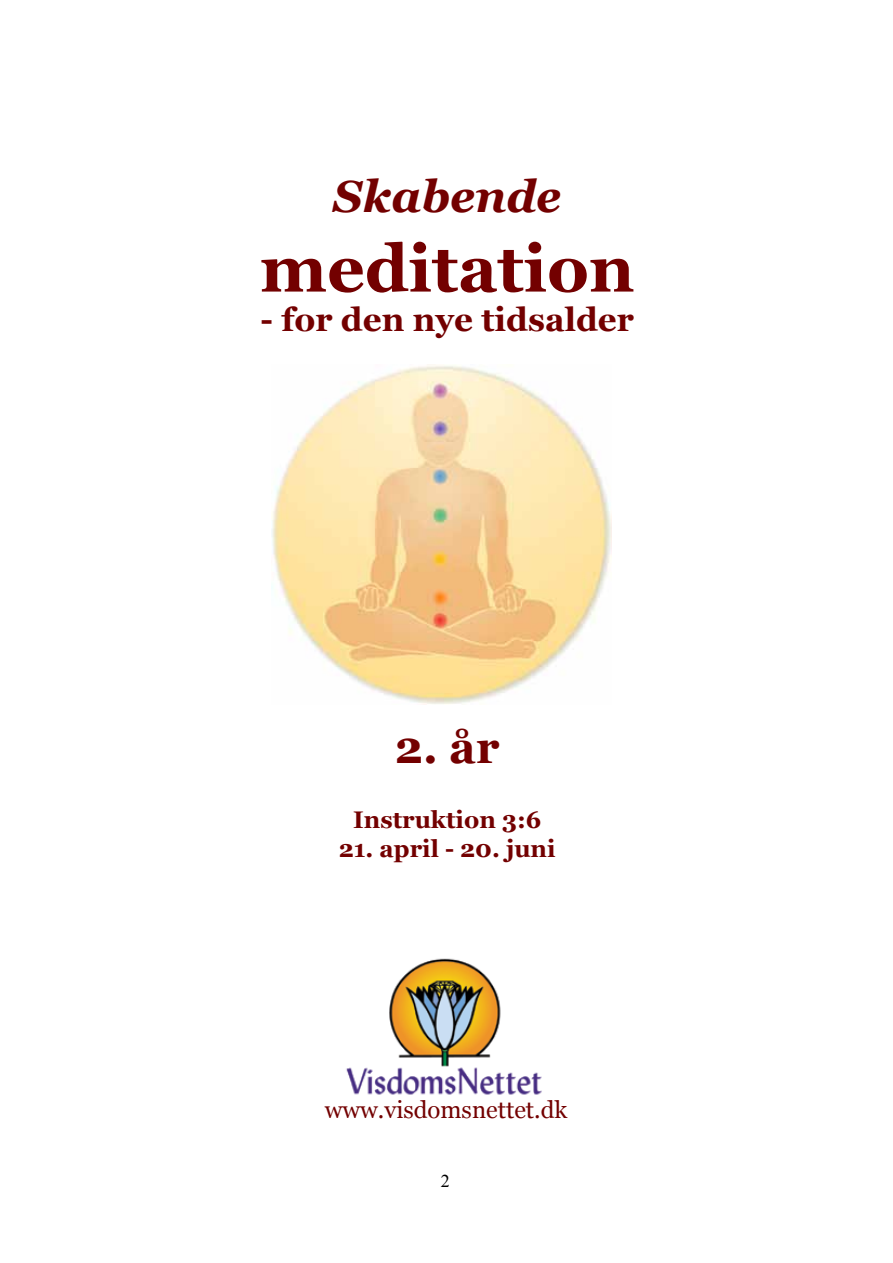
<style>
.page{position:relative;width:893px;height:1263px;background:#fff}
.page>*{position:absolute;margin:0;border:0;box-sizing:border-box;transform-origin:0 0}
.t1{font:700 66px "Georgia";color:#730000}
.t2{font:italic 700 45px "Georgia";color:#730000}
.t3{font:700 45px "Georgia";color:#730000}
.t4{font:700 33px "Georgia";color:#730000}
.t5{font:700 24px "Georgia";color:#730000}
.t6{font:24px "Georgia";color:#730000}
.t7{font:18px "Times New Roman";color:#000}
</style>
<div class="page">
<img style="left:346px;top:958px;width:196px;height:137px">
<img style="left:271px;top:364px;width:341px;height:340px">
<h2 class="t2" style="left:333px;top:168px;width:230px">Skabende</h2>
<h1 class="t1" style="left:260px;top:226px;width:376px">meditation</h1>
<h3 class="t4" style="left:261px;top:298px;width:375px">- for den nye tidsalder</h3>
<h2 class="t3" style="left:395px;top:719px;width:106px">2. år</h2>
<p class="t5" style="left:353px;top:804px;width:190px">Instruktion 3:6</p>
<p class="t5" style="left:339px;top:833px;width:218px">21. april - 20. juni</p>
<p class="t6" style="left:325px;top:1095px;width:244px">www.visdomsnettet.dk</p>
<p class="t7" style="left:441px;top:1169px;width:10px">2</p>
</div>
